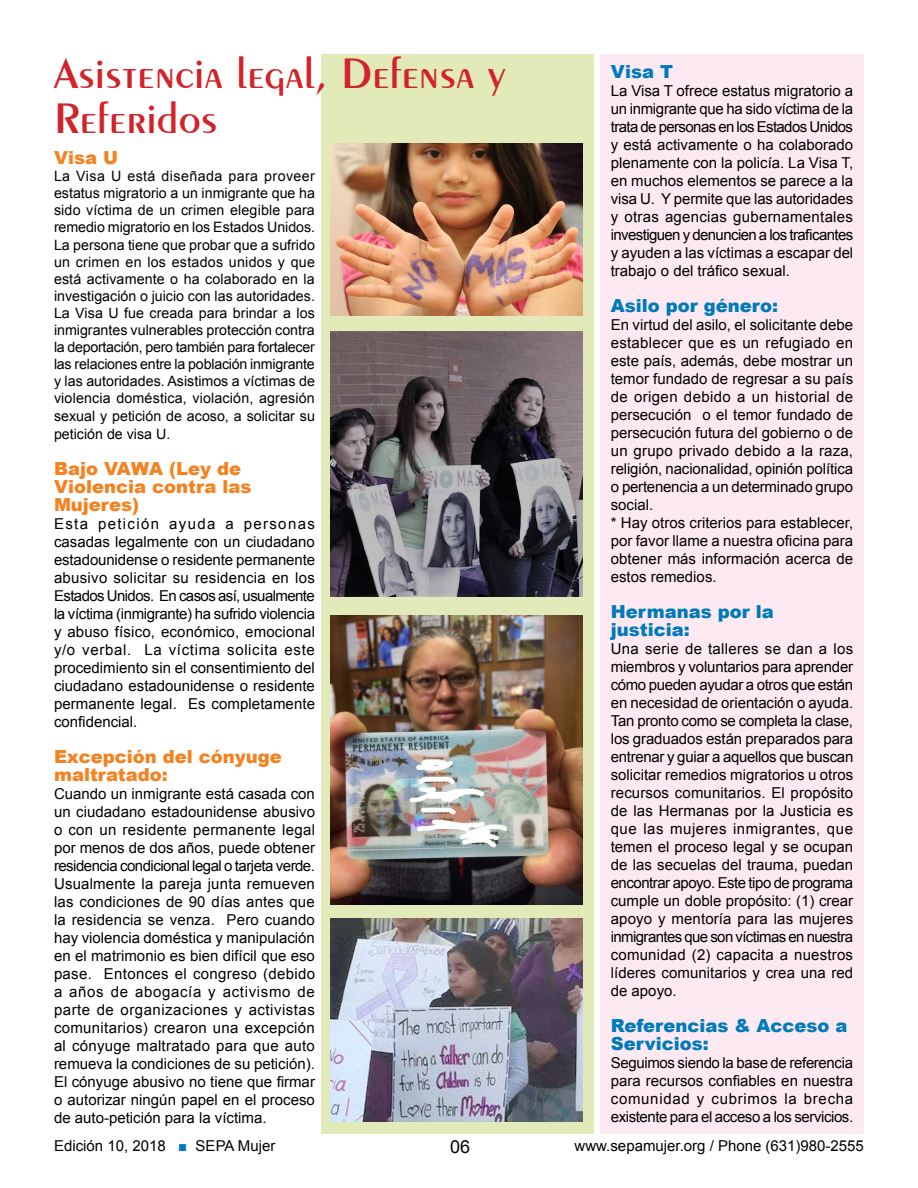
<style>
.page{position:relative;width:918px;height:1188px;background:#fff}
.page>*{position:absolute;margin:0;border:0;box-sizing:border-box;transform-origin:0 0}
.t1{font:600 45px/45px "Exotic 350 BT";color:#d2232a}
.t2{font:900 18px/18px "Arial";color:#f58220}
.t3{font:900 18px/18px "Arial";color:#007abb}
.t4{font:18px "Arial";color:#000}
.t5{font:15px/18px "Arial";color:#000;text-align:justify}
.t6{font:14.25px/17.1px "Arial";color:#000;text-align:justify}
.s1{color:#007abb}
</style>
<div class="page">
<div style="left:321px;top:54px;width:273px;height:1080px;background:#e2eaba"></div>
<div style="left:600px;top:54px;width:264px;height:1080px;background:#fde9f1"></div>
<img style="left:330px;top:144px;width:253px;height:172px">
<img style="left:330px;top:615px;width:253px;height:290px">
<img style="left:330px;top:331px;width:253px;height:266px">
<img style="left:330px;top:919px;width:253px;height:203px">
<h1 class="t1" style="left:54px;top:50px;width:453px">Asistencia legal, Defensa y<br>Referidos</h1>
<p class="t2" style="left:54px;top:148px;width:66px">Visa U</p>
<p class="t6" style="left:54px;top:168px;width:263px">La Visa U está diseñada para proveer estatus migratorio a un inmigrante que ha sido víctima de un crimen elegible para remedio migratorio en los Estados Unidos.<br>La persona tiene que probar que a sufrido un crimen en los estados unidos y que está activamente o ha colaborado en la investigación o juicio con las autoridades.<br>La Visa U fue creada para brindar a los inmigrantes vulnerables protección contra la deportación, pero también para fortalecer las relaciones entre la población inmigrante y las autoridades. Asistimos a víctimas de violencia doméstica, violación, agresión sexual y petición de acoso, a solicitar su petición de visa U.</p>
<p class="t2" style="left:54px;top:459px;width:199px">Bajo VAWA (Ley de<br>Violencia contra las<br>Mujeres)</p>
<p class="t5" style="left:54px;top:514px;width:263px">Esta petición ayuda a personas casadas legalmente con un ciudadano estadounidense o residente permanente abusivo solicitar su residencia en los Estados Unidos. En casos así, usualmente la víctima (inmigrante) ha sufrido violencia y abuso físico, económico, emocional y/o verbal. La víctima solicita este procedimiento sin el consentimiento del ciudadano estadounidense o residente permanente legal. Es completamente confidencial.</p>
<p class="t2" style="left:54px;top:747px;width:229px">Excepción del cónyuge maltratado:</p>
<p class="t5" style="left:54px;top:784px;width:263px">Cuando un inmigrante está casada con un ciudadano estadounidense abusivo o con un residente permanente legal por menos de dos años, puede obtener residencia condicional legal o tarjeta verde.<br>Usualmente la pareja junta remueven las condiciones de 90 días antes que la residencia se venza. Pero cuando hay violencia doméstica y manipulación en el matrimonio es bien difícil que eso pase. Entonces el congreso (debido a años de abogacía y activismo de parte de organizaciones y activistas comunitarios) crearon una excepción al cónyuge maltratado para que auto remueva la condiciones de su petición).<br>El cónyuge abusivo no tiene que firmar o autorizar ningún papel en el proceso de auto-petición para la víctima.</p>
<p class="t3" style="left:611px;top:62px;width:64px">Visa T</p>
<p class="t5" style="left:611px;top:82px;width:244px">La Visa T ofrece estatus migratorio a un inmigrante que ha sido víctima de la trata de personas en los Estados Unidos y está activamente o ha colaborado plenamente con la policía. La Visa T, en muchos elementos se parece a la visa U. Y permite que las autoridades y otras agencias gubernamentales investiguen y denuncien a los traficantes y ayuden a las víctimas a escapar del trabajo o del tráfico sexual.</p>
<p class="t3" style="left:611px;top:296px;width:169px">Asilo por género:</p>
<p class="t5" style="left:611px;top:316px;width:244px;text-align:left">En virtud del asilo, el solicitante debe establecer que es un refugiado en este país, además, debe mostrar un temor fundado de regresar a su país de origen debido a un historial de persecución o el temor fundado de persecución futura del gobierno o de un grupo privado debido a la raza, religión, nacionalidad, opinión política o pertenencia a un determinado grupo social.<br>* Hay otros criterios para establecer, por favor llame a nuestra oficina para obtener más información acerca de estos remedios.</p>
<p class="t3" style="left:611px;top:602px;width:164px">Hermanas por la justicia:</p>
<p class="t5" style="left:611px;top:640px;width:244px">Una serie de talleres se dan a los miembros y voluntarios para aprender cómo pueden ayudar a otros que están en necesidad de orientación o ayuda.<br>Tan pronto como se completa la clase, los graduados están preparados para entrenar y guiar a aquellos que buscan solicitar remedios migratorios u otros recursos comunitarios. El propósito de las Hermanas por la Justicia es que las mujeres inmigrantes, que temen el proceso legal y se ocupan de las secuelas del trauma, puedan encontrar apoyo. Este tipo de programa cumple un doble propósito: (1) crear apoyo y mentoría para las mujeres inmigrantes que son víctimas en nuestra comunidad (2) capacita a nuestros líderes comunitarios y crea una red de apoyo.</p>
<p class="t3" style="left:611px;top:1016px;width:238px">Referencias &amp; Acceso a<br>Servicios:</p>
<p class="t5" style="left:611px;top:1054px;width:244px">Seguimos siendo la base de referencia para recursos confiables en nuestra comunidad y cubrimos la brecha existente para el acceso a los servicios.</p>
<p class="t5" style="left:54px;top:1137px;width:223px">Edición 10, 2018 <span class="s1">■</span> SEPA Mujer</p>
<p class="t4" style="left:450px;top:1135px;width:22px">06</p>
<p class="t5" style="left:575px;top:1137px;width:291px">www.sepamujer.org / Phone (631)980-2555</p>
</div>
